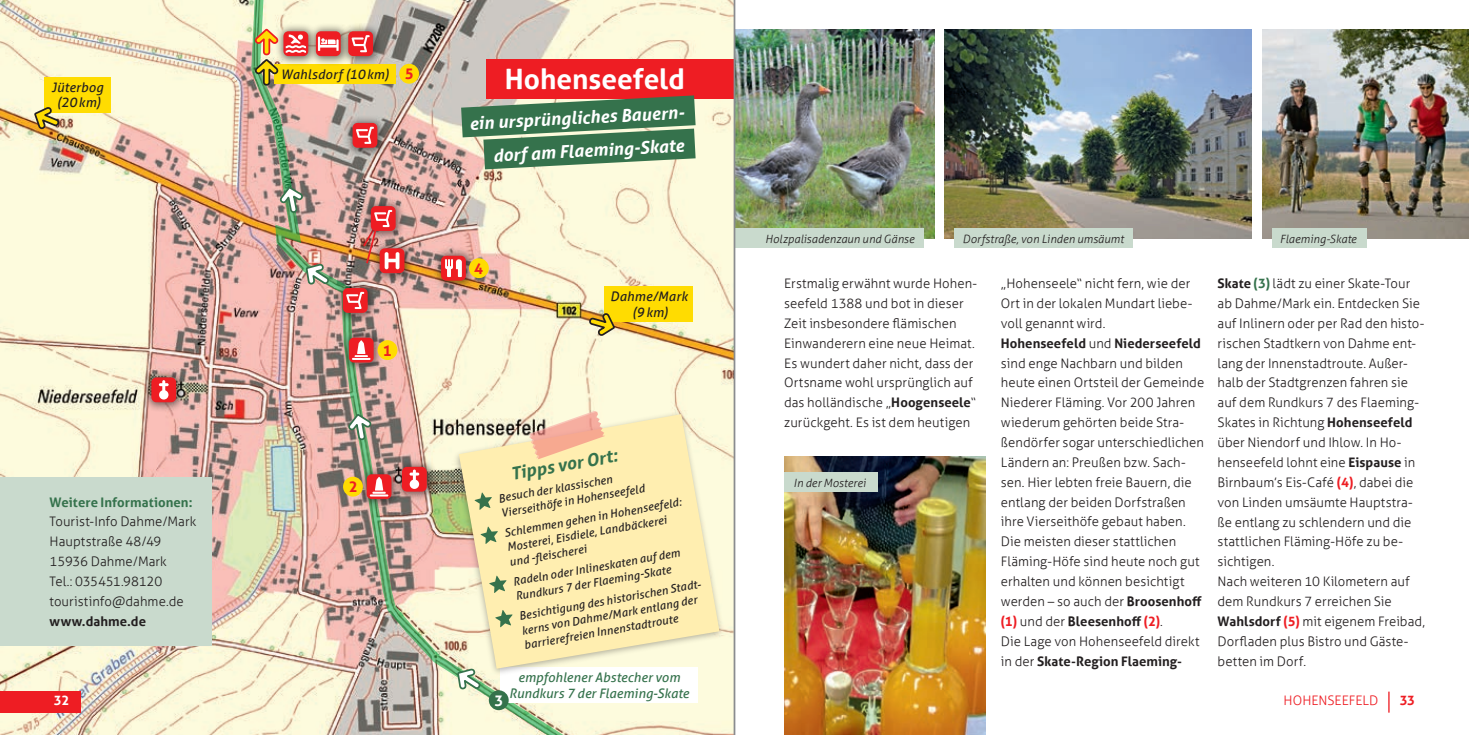
<style>
.page{position:relative;width:1469px;height:735px;background:#fff}
.page>*{position:absolute;margin:0;border:0;box-sizing:border-box;transform-origin:0 0}
.t1{font:700 28px "Aller";color:#fff}
.t2{font:italic 700 17.5px/33.1px "Aller";color:#fff;text-align:right}
.t3{font:italic 700 17.5px "Aller";color:#35724c}
.t4{font:700 14.88px "Aller";color:#ee1d23}
.t5{font:700 14.88px "Aller";color:#fff}
.t6{font:300 13.12px/19.8px "Aller";letter-spacing:.005em;color:#231f20}
.t7{font:italic 13.12px/15.8px "Aller";letter-spacing:.005em;color:#35724c;text-align:center}
.t8{font:italic 13.12px/15.8px "Aller";letter-spacing:.015em;color:#231f20;text-align:center}
.t9{font:700 13.12px "Aller";letter-spacing:.005em;color:#35724c}
.t10{font:700 13.12px "Aller";letter-spacing:.005em;color:#231f20}
.t11{font:300 13.12px "Aller";color:#ee1d23}
.t12{font:700 13.12px "Aller";color:#fff}
.t13{font:700 13.12px "Aller";color:#ee1d23}
.t14{font:italic 11.38px/14.9px "Aller";color:#231f20}
.t15{font:italic 300 11.38px "Aller";letter-spacing:.005em;color:#231f20}
.s1{font-weight:700;font-style:normal;font-size:14.88px;color:#ee1d23}
.s2{font-weight:700}
.s3{font-weight:700;color:#ee1d23}
.s4{font-weight:700;color:#35724c}
</style>
<div class="page">
<img style="left:0;top:0;width:733px;height:734px">
<img style="left:249px;top:0;width:347px;height:734px">
<div style="left:486px;top:60px;width:248px;height:39px;background:#ee1d23"></div>
<svg style="left:461px;top:95px;width:234px;height:74px;background:#618564"></svg>
<div style="left:0;top:476px;width:212px;height:169px;background:#c9dacd"></div>
<img style="left:944px;top:30px;width:307px;height:208px">
<img style="left:1262px;top:30px;width:206px;height:208px">
<div style="left:954px;top:228px;width:178px;height:20px;background:#c9dacd"></div>
<div style="left:1271px;top:228px;width:95px;height:20px;background:#c9dacd"></div>
<img style="left:735px;top:30px;width:199px;height:208px">
<img style="left:784px;top:456px;width:202px;height:278px">
<div style="left:734px;top:228px;width:190px;height:20px;background:#c9dacd"></div>
<div style="left:784px;top:471px;width:93px;height:20px;background:#c9dacd"></div>
<div style="left:432px;top:246px;width:44px;height:45px;background:#231f20;opacity:.6"></div>
<div style="left:441px;top:255px;width:25px;height:25px;background:#ee1d23;border-radius:5px"></div>
<svg style="left:445px;top:259px;width:17px;height:18px"></svg>
<div style="left:343px;top:114px;width:45px;height:44px;background:#231f20;opacity:.6"></div>
<div style="left:352px;top:123px;width:25px;height:25px;background:#ee1d23;border-radius:5px"></div>
<svg style="left:356px;top:127px;width:18px;height:17px"></svg>
<div style="left:370px;top:239px;width:45px;height:44px;background:#231f20;opacity:.6"></div>
<svg style="left:379px;top:248px;width:25px;height:25px"></svg>
<div style="left:393px;top:457px;width:44px;height:44px;background:#231f20;opacity:.6"></div>
<div style="left:402px;top:466px;width:25px;height:25px;background:#ee1d23;border-radius:5px"></div>
<svg style="left:409px;top:469px;width:10px;height:19px"></svg>
<div style="left:142px;top:368px;width:44px;height:44px;background:#231f20;opacity:.6"></div>
<div style="left:151px;top:377px;width:25px;height:25px;background:#ee1d23;border-radius:5px"></div>
<svg style="left:159px;top:380px;width:10px;height:19px"></svg>
<div style="left:358px;top:465px;width:44px;height:44px;background:#231f20;opacity:.6"></div>
<svg style="left:367px;top:474px;width:24px;height:25px"></svg>
<svg style="left:370px;top:476px;width:18px;height:20px"></svg>
<div style="left:340px;top:328px;width:44px;height:44px;background:#231f20;opacity:.6"></div>
<div style="left:349px;top:337px;width:24px;height:25px;background:#ee1d23;border-radius:5px"></div>
<svg style="left:352px;top:340px;width:18px;height:20px"></svg>
<div style="left:377px;top:340px;width:20px;height:20px;background:#ffdc01;border-radius:50%"></div>
<div style="left:500px;top:667px;width:197px;height:35px;background:#fff"></div>
<div style="left:343px;top:476px;width:20px;height:20px;background:#ffdc01;border-radius:50%"></div>
<div style="left:489px;top:690px;width:19px;height:19px;background:#35724c;border-radius:50%"></div>
<div style="left:399px;top:64px;width:20px;height:20px;background:#ffdc01;border-radius:50%"></div>
<div style="left:274px;top:64px;width:122px;height:19px;background:#ffdc01"></div>
<div style="left:604px;top:286px;width:89px;height:36px;background:#ffdc01"></div>
<div style="left:44px;top:77px;width:66px;height:35px;background:#ffdc01"></div>
<svg style="left:456px;top:679px;width:26px;height:11px"></svg>
<svg style="left:347px;top:412px;width:25px;height:29px"></svg>
<svg style="left:305px;top:262px;width:26px;height:23px"></svg>
<svg style="left:279px;top:185px;width:25px;height:29px"></svg>
<svg style="left:588px;top:313px;width:28px;height:24px"></svg>
<svg style="left:33px;top:105px;width:27px;height:25px"></svg>
<div style="left:362px;top:197px;width:44px;height:44px;background:#231f20;opacity:.6"></div>
<div style="left:371px;top:206px;width:24px;height:25px;background:#ee1d23;border-radius:5px"></div>
<div style="left:334px;top:279px;width:44px;height:44px;background:#231f20;opacity:.6"></div>
<div style="left:343px;top:288px;width:25px;height:25px;background:#ee1d23;border-radius:5px"></div>
<svg style="left:346px;top:292px;width:18px;height:17px"></svg>
<img style="left:361px;top:210px;width:38px;height:59px">
<div style="left:469px;top:258px;width:20px;height:20px;background:#ffdc01;border-radius:50%"></div>
<img style="left:446px;top:408px;width:286px;height:271px">
<svg style="left:459px;top:414px;width:260px;height:254px;background:#faecb6"></svg>
<svg style="left:528px;top:410px;width:77px;height:49px;background:#f3c8a9"></svg>
<svg style="left:474px;top:492px;width:18px;height:17px"></svg>
<svg style="left:480px;top:526px;width:18px;height:17px"></svg>
<svg style="left:489px;top:575px;width:17px;height:17px"></svg>
<svg style="left:495px;top:609px;width:17px;height:18px"></svg>
<div style="left:274px;top:22px;width:44px;height:44px;background:#231f20;opacity:.6"></div>
<div style="left:283px;top:31px;width:25px;height:25px;background:#ee1d23;border-radius:5px"></div>
<svg style="left:286px;top:35px;width:20px;height:18px"></svg>
<svg style="left:254px;top:27px;width:26px;height:59px;background:#bcad5e"></svg>
<div style="left:307px;top:22px;width:44px;height:44px;background:#231f20;opacity:.6"></div>
<div style="left:316px;top:31px;width:25px;height:25px;background:#ee1d23;border-radius:5px"></div>
<svg style="left:318px;top:36px;width:20px;height:15px"></svg>
<div style="left:339px;top:22px;width:44px;height:44px;background:#231f20;opacity:.6"></div>
<div style="left:348px;top:31px;width:25px;height:25px;background:#ee1d23;border-radius:5px"></div>
<svg style="left:351px;top:35px;width:19px;height:17px"></svg>
<div style="left:0;top:691px;width:80px;height:21px;background:#ee1d23"></div>
<hr style="left:79px;top:691px;width:2px;height:21px;background:#ee1d23">
<hr style="left:733px;top:0;width:2px;height:734px;background:#8a8c8f">
<svg style="left:1388px;top:691px;width:1px;height:21px"></svg>
<p class="t8" style="left:51px;top:79px;width:53px">Jüterbog (20km)</p>
<p class="t9" style="left:50px;top:493px;width:144px">Weitere Informationen:</p>
<p class="t6" style="left:50px;top:511px;width:148px">Tourist-Info Dahme/Mark<br>Hauptstraße 48/49<br>15936 Dahme/Mark<br>Tel.: 035451.98120 touristinfo@dahme.de</p>
<p class="t10" style="left:50px;top:612px;width:98px">www.dahme.de</p>
<p class="t8" style="left:281px;top:66px;width:134px">Wahlsdorf (10km) <span class="s1">5</span></p>
<p class="t4" style="left:383px;top:341px;width:10px">1</p>
<p class="t4" style="left:349px;top:477px;width:10px">2</p>
<h1 class="t1" style="left:505px;top:62px;width:181px">Hohenseefeld</h1>
<h2 class="t2" style="left:468px;top:107px;width:219px;rotate:-3deg">ein ursprüngliches Bauern&shy;dorf am Flaeming-Skate</h2>
<p class="t4" style="left:474px;top:259px;width:10px">4</p>
<p class="t8" style="left:610px;top:288px;width:79px">Dahme/Mark (9km)</p>
<h2 class="t3" style="left:509px;top:463px;width:109px;rotate:-10deg">Tipps vor Ort:</h2>
<p class="t14" style="left:497px;top:491px;width:147px;rotate:-10deg">Besuch der klassischen<br>Vierseithöfe in Hohenseefeld</p>
<p class="t14" style="left:503px;top:525px;width:181px;rotate:-10deg">Schlemmen gehen in Hohenseefeld:<br>Mosterei, Eisdiele, Landbäckerei und -fl eischerei</p>
<p class="t14" style="left:512px;top:574px;width:171px;rotate:-10deg">Radeln oder Inlineskaten auf dem<br>Rundkurs 7 der Flaeming-Skate</p>
<p class="t14" style="left:518px;top:608px;width:187px;rotate:-10deg">Besichtigung des historischen Stadt&shy;kerns von Dahme/Mark entlang der barrierefreien Innenstadtroute</p>
<p class="t15" style="left:765px;top:232px;width:151px">Holzpalisadenzaun und Gänse</p>
<p class="t15" style="left:962px;top:232px;width:163px">Dorfstraße, von Linden umsäumt</p>
<p class="t15" style="left:1279px;top:232px;width:78px">Flaeming-Skate</p>
<p class="t6" style="left:784px;top:273px;width:195px">Erstmalig erwähnt wurde Hohen&shy;seefeld 1388 und bot in dieser<br>Zeit insbesondere flämischen<br>Einwanderern eine neue Heimat.<br>Es wundert daher nicht, dass der<br>Ortsname wohl ursprünglich auf das holländische „<span class="s2">Hoogenseele</span>“ zurückgeht. Es ist dem heutigen</p>
<p class="t6" style="left:1000px;top:273px;width:205px">„Hohenseele“ nicht fern, wie der<br>Ort in der lokalen Mundart liebe&shy;voll genannt wird.<br><span class="s2">Hohenseefeld</span> und <span class="s2">Niederseefeld </span>sind enge Nachbarn und bilden heute einen Ortsteil der Gemeinde<br>Niederer Fläming. Vor 200 Jahren wiederum gehörten beide Stra&shy;ßendörfer sogar unterschiedlichen<br>Ländern an: Preußen bzw. Sach&shy;sen. Hier lebten freie Bauern, die entlang der beiden Dorfstraßen ihre Vierseithöfe gebaut haben.<br>Die meisten dieser stattlichen<br>Fläming-Höfe sind heute noch gut erhalten und können besichtigt werden – so auch der <span class="s2">Broosenhoff </span><span class="s3">(1)</span> und der <span class="s2">Bleesenhoff</span> <span class="s3">(2)</span>.<br>Die Lage von Hohenseefeld direkt in der <span class="s2">Skate-Region Flaeming-</span></p>
<p class="t6" style="left:1217px;top:273px;width:209px"><span class="s2">Skate</span> <span class="s4">(3)</span> lädt zu einer Skate-Tour ab Dahme/Mark ein. Entdecken Sie auf Inlinern oder per Rad den histo&shy;rischen Stadtkern von Dahme ent&shy;lang der Innenstadtroute. Außer&shy;halb der Stadtgrenzen fahren sie auf dem Rundkurs 7 des Flaeming-<br>Skates in Richtung <span class="s2">Hohenseefeld </span>über Niendorf und Ihlow. In Ho&shy;henseefeld lohnt eine <span class="s2">Eispause</span> in<br>Birnbaum’s Eis-Café <span class="s3">(4)</span>, dabei die von Linden umsäumte Hauptstra&shy;ße entlang zu schlendern und die stattlichen Fläming-Höfe zu be&shy;sichtigen.<br>Nach weiteren 10 Kilometern auf dem Rundkurs 7 erreichen Sie<br><span class="s2">Wahlsdorf</span> <span class="s3">(5)</span> mit eigenem Freibad,<br>Dorfladen plus Bistro und Gäste&shy;betten im Dorf.</p>
<p class="t15" style="left:793px;top:475px;width:74px">In der Mosterei</p>
<p class="t7" style="left:509px;top:669px;width:181px">empfohlener Abstecher vom<br>Rundkurs 7 der Flaeming-Skate</p>
<p class="t5" style="left:494px;top:691px;width:10px">3</p>
<p class="t11" style="left:1283px;top:692px;width:96px">HOHENSEEFELD</p>
<p class="t12" style="left:54px;top:692px;width:17px">32</p>
<p class="t13" style="left:1399px;top:692px;width:17px">33</p>
</div>
